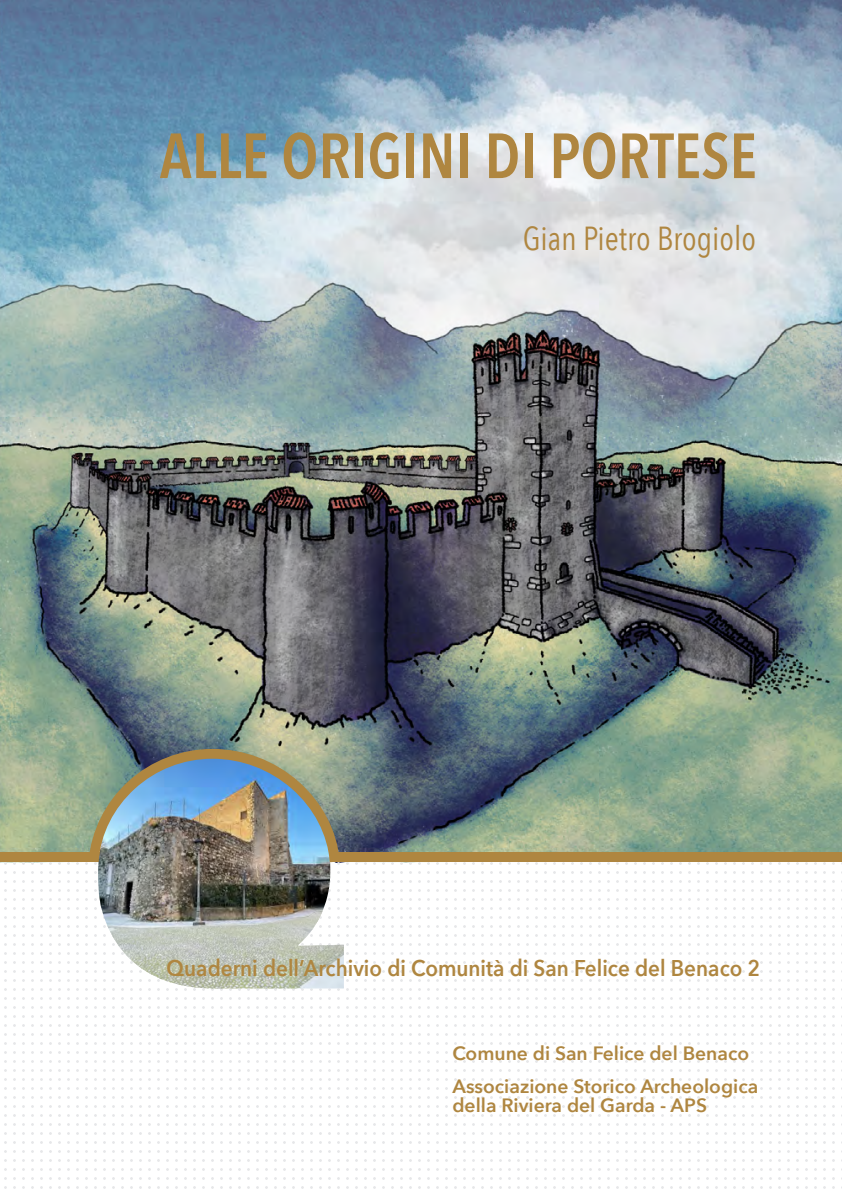
<style>
.page{position:relative;width:842px;height:1191px;background:#fff}
.page>*{position:absolute;margin:0;border:0;box-sizing:border-box;transform-origin:0 0}
.t1{font:600 63px "Avenir Next Condensed";color:#af8640}
.t2{font:33.25px "Avenir Next Condensed";color:#af8640}
.t3{font:600 22.75px "Avenir Next";color:#af8640;scale:.91 1}
.t4{font:600 19.25px/33.2px "Avenir Next";color:#af8640}
</style>
<div class="page">
<img style="left:0;top:0;width:841px;height:852px">
<svg style="left:0;top:862px;width:835px;height:327px"></svg>
<div style="left:0;top:852px;width:841px;height:10px;background:#af8640"></div>
<img style="left:98px;top:753px;width:245px;height:235px">
<img style="left:88px;top:749px;width:252px;height:113px">
<svg style="left:107px;top:911px;width:236px;height:77px;background:#c4c8bf"></svg>
<h1 class="t1" style="left:160px;top:102px;width:598px">ALLE ORIGINI DI PORTESE</h1>
<h2 class="t2" style="left:522px;top:209px;width:235px">Gian Pietro Brogiolo</h2>
<p class="t3" style="left:166px;top:949px;width:653px">Quaderni dell’Archivio di Comunità di San Felice del Benaco 2</p>
<p class="t4" style="left:452px;top:1036px;width:307px">Comune di San Felice del Benaco<br>Associazione Storico Archeologica</p>
<p class="t4" style="left:452px;top:1088px;width:256px">della Riviera del Garda - APS</p>
</div>
